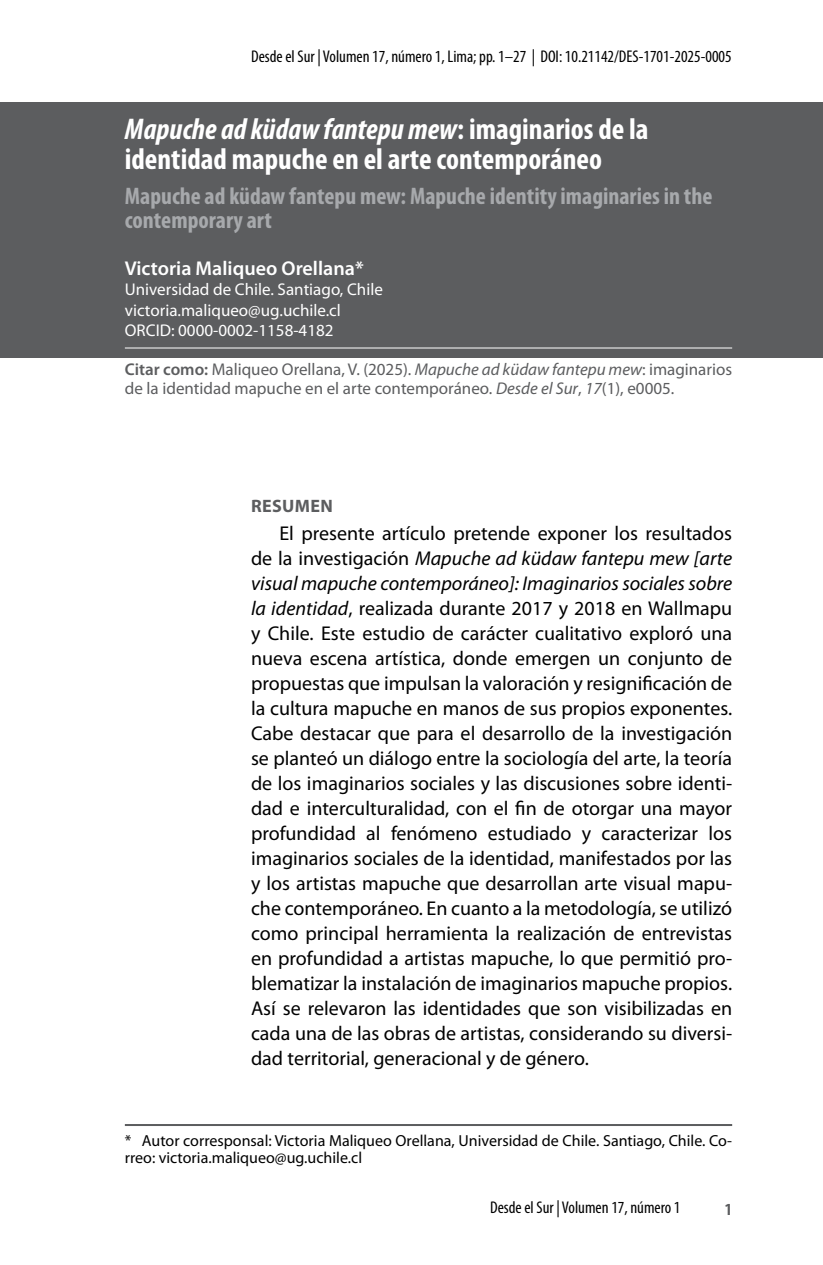
<style>
.page{position:relative;width:823px;height:1265px;background:#fff}
.page>*{position:absolute;margin:0;border:0;box-sizing:border-box;transform-origin:0 0}
.t1{font:700 condensed 30px/30px "Myriad Pro";color:#fff}
.t2{font:700 condensed 24px/24px "Myriad Pro";color:#a7a9ac}
.t3{font:20px/25px "Myriad Pro";color:#000;text-align:justify}
.t4{font:600 20px "Myriad Pro";color:#fff}
.t5{font:700 18px "Myriad Pro";letter-spacing:.02em;color:#5c5d5f}
.t6{font:17px/19px "Myriad Pro";color:#5c5d5f}
.t7{font:condensed 17px "Myriad Pro";color:#000}
.t8{font:17px/20.4px "Myriad Pro";color:#fff}
.t9{font:700 condensed 17px "Myriad Pro";color:#5c5d5f}
.t10{font:16px/17px "Myriad Pro";color:#000}
.s1{font-style:italic}
.s2{font-weight:600}
</style>
<div class="page">
<div style="left:0;top:102px;width:822px;height:255px;background:#5c5d5f"></div>
<hr style="left:125px;top:347px;width:606px;height:1px;background:#fff">
<hr style="left:125px;top:1123px;width:606px;height:2px;background:#5c5d5f">
<p class="t7" style="left:251px;top:46px;width:482px">Desde el Sur | Volumen 17, número 1, Lima; pp. 1–27 | DOI: 10.21142/DES-1701-2025-0005</p>
<h1 class="t1" style="left:125px;top:113px;width:525px"><span class="s1">Mapuche ad küdaw fantepu mew</span>: imaginarios de la identidad mapuche en el arte contemporáneo</h1>
<p class="t2" style="left:125px;top:184px;width:588px">Mapuche ad küdaw fantepu mew: Mapuche identity imaginaries in the contemporary art</p>
<p class="t4" style="left:125px;top:255px;width:240px">Victoria Maliqueo Orellana*</p>
<p class="t8" style="left:125px;top:279px;width:259px">Universidad de Chile. Santiago, Chile victoria.maliqueo@ug.uchile.cl<br>ORCID: 0000-0002-1158-4182</p>
<p class="t6" style="left:125px;top:359px;width:608px"><span class="s2">Citar como:</span> Maliqueo Orellana, V. (2025). <span class="s1">Mapuche ad küdaw fantepu mew</span>: imaginarios de la identidad mapuche en el arte contemporáneo. <span class="s1">Desde el Sur</span>, <span class="s1">17</span>(1), e0005.</p>
<p class="t5" style="left:251px;top:494px;width:83px">RESUMEN</p>
<p class="t3" style="left:251px;top:520px;width:482px;text-indent:28px">El presente artículo pretende exponer los resultados de la investigación <span class="s1">Mapuche ad küdaw fantepu mew [arte visual mapuche contemporáneo]: Imaginarios sociales sobre la identidad</span>, realizada durante 2017 y 2018 en Wallmapu y Chile. Este estudio de carácter cualitativo exploró una nueva escena artística, donde emergen un conjunto de propuestas que impulsan la valoración y resignificación de la cultura mapuche en manos de sus propios exponentes.<br>Cabe destacar que para el desarrollo de la investigación se planteó un diálogo entre la sociología del arte, la teoría de los imaginarios sociales y las discusiones sobre identi&shy;dad e interculturalidad, con el fin de otorgar una mayor profundidad al fenómeno estudiado y caracterizar los imaginarios sociales de la identidad, manifestados por las y los artistas mapuche que desarrollan arte visual mapu&shy;che contemporáneo. En cuanto a la metodología, se utilizó como principal herramienta la realización de entrevistas en profundidad a artistas mapuche, lo que permitió pro&shy;blematizar la instalación de imaginarios mapuche propios.<br>Así se relevaron las identidades que son visibilizadas en cada una de las obras de artistas, considerando su diversi&shy;dad territorial, generacional y de género.</p>
<p class="t10" style="left:125px;top:1131px;width:608px">* Autor corresponsal: Victoria Maliqueo Orellana, Universidad de Chile. Santiago, Chile. Co&shy;rreo: victoria.maliqueo@ug.uchile.cl</p>
<p class="t7" style="left:489px;top:1196px;width:192px">Desde el Sur | Volumen 17, número 1</p>
<p class="t9" style="left:724px;top:1198px;width:9px">1</p>
</div>
